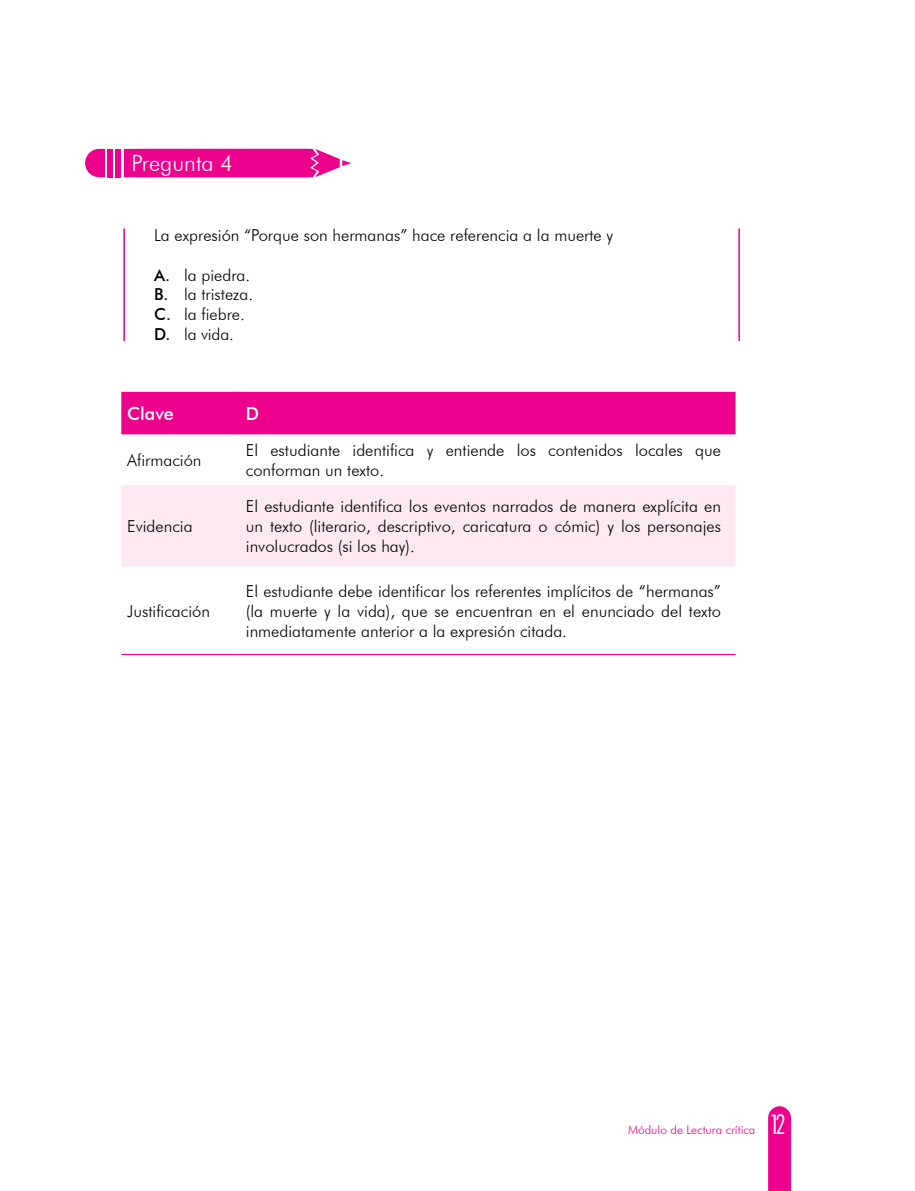
<style>
.page{position:relative;width:915px;height:1191px;background:#fff}
.page>*{position:absolute;margin:0;border:0;box-sizing:border-box;transform-origin:0 0}
.t1{font:300 condensed 27px "Futura BT";color:#fff}
.t2{font:300 22.5px "Futura BT";color:#fff}
.t3{font:500 18px "Futura BT";color:#fff}
.t4{font:300 16.5px/19.8px "Futura BT";color:#000}
.t5{font:300 12px "Futura BT";color:#ec008c}
.s1{font-weight:500}
</style>
<div class="page">
<svg style="left:768px;top:1106px;width:22px;height:85px;background:#ec0990"></svg>
<div style="left:115px;top:149px;width:6px;height:28px;background:#ec008c"></div>
<div style="left:107px;top:149px;width:6px;height:28px;background:#ec008c"></div>
<svg style="left:85px;top:149px;width:20px;height:28px"></svg>
<svg style="left:124px;top:149px;width:227px;height:28px;background:#ed1796"></svg>
<hr style="left:123px;top:228px;width:2px;height:113px;background:#ec008c">
<hr style="left:738px;top:228px;width:1px;height:113px;background:#ec008c">
<div style="left:121px;top:392px;width:614px;height:42px;background:#ec008c"></div>
<div style="left:121px;top:485px;width:614px;height:81px;background:#fde9f1"></div>
<hr style="left:239px;top:392px;width:1px;height:42px;background:#ec008c">
<hr style="left:121px;top:654px;width:119px;height:1px;background:#ec008c">
<hr style="left:240px;top:654px;width:495px;height:1px;background:#ec008c">
<h2 class="t2" style="left:131px;top:149px;width:103px">Pregunta 4</h2>
<p class="t4" style="left:154px;top:225px;width:460px">La expresión “Porque son hermanas” hace referencia a la muerte y</p>
<p class="t4" style="left:154px;top:265px;width:100px"><span class="s1">A.</span> la piedra.<br><span class="s1">B.</span> la tristeza.<br><span class="s1">C.</span> la fiebre.<br><span class="s1">D.</span> la vida.</p>
<p class="t3" style="left:127px;top:402px;width:48px">Clave</p>
<p class="t3" style="left:246px;top:402px;width:15px">D</p>
<p class="t4" style="left:127px;top:450px;width:76px">Afirmación</p>
<p class="t4" style="left:246px;top:440px;width:476px">El estudiante identifica y entiende los contenidos locales que conforman un texto.</p>
<p class="t4" style="left:127px;top:516px;width:67px">Evidencia</p>
<p class="t4" style="left:127px;top:601px;width:84px">Justificación</p>
<p class="t4" style="left:246px;top:496px;width:476px;text-align:justify">El estudiante identifica los eventos narrados de manera explícita en un texto (literario, descriptivo, caricatura o cómic) y los personajes involucrados (si los hay).</p>
<p class="t4" style="left:246px;top:581px;width:476px;text-align:justify">El estudiante debe identificar los referentes implícitos de “hermanas” (la muerte y la vida), que se encuentran en el enunciado del texto inmediatamente anterior a la expresión citada.</p>
<p class="t5" style="left:627px;top:1122px;width:129px">Módulo de Lectura crítica</p>
<h1 class="t1" style="left:769px;top:1108px;width:18px">12</h1>
</div>
